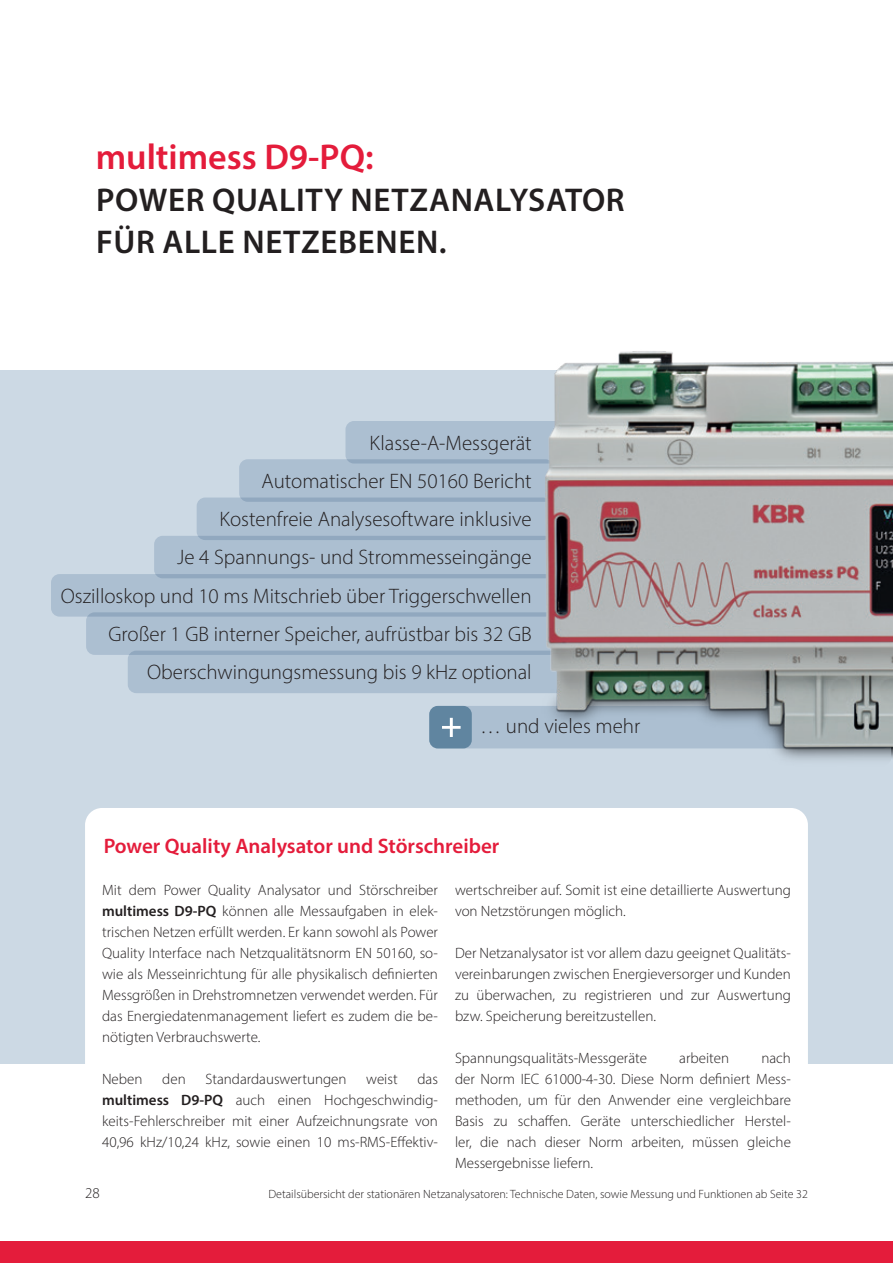
<style>
.page{position:relative;width:893px;height:1263px;background:#fff}
.page>*{position:absolute;margin:0;border:0;box-sizing:border-box;transform-origin:0 0}
.Headline{font:600 36px "Myriad Pro";color:#e41c3b}
.Headline-2{font:600 33px/42px "Myriad Pro";letter-spacing:.02em;color:#231f20}
.Highlights{font:300 21px "Myriad Pro";color:#231f20}
.Copy{font:600 21px "Myriad Pro";color:#e41c3b}
.Headline-3{font:300 21px "Myriad Pro";color:#231f20}
.Copy-2{font:300 15px/21px "Myriad Pro";color:#231f20;text-align:justify}
.Copy-3{font:300 12px "Myriad Pro";color:#231f20}
.s1{font-weight:600}
</style>
<div class="page">
<div style="left:0;top:370px;width:893px;height:693px;background:#ccd9e4"></div>
<div style="left:0;top:1242px;width:893px;height:21px;background:#e41c3b"></div>
<div style="left:345px;top:421px;width:268px;height:42px;background:#acbfd1;border-radius:9px"></div>
<div style="left:197px;top:497px;width:354px;height:43px;background:#acbfd1;border-radius:9px"></div>
<svg style="left:239px;top:459px;width:315px;height:43px;background:#a7bbce"></svg>
<svg style="left:154px;top:536px;width:400px;height:42px;background:#a9bccf"></svg>
<div style="left:429px;top:706px;width:462px;height:42px;background:#acbfd1;border-radius:9px"></div>
<svg style="left:51px;top:574px;width:503px;height:43px;background:#a9bdcf"></svg>
<div style="left:429px;top:706px;width:43px;height:42px;background:#6085a0;border-radius:9px"></div>
<svg style="left:442px;top:718px;width:19px;height:19px"></svg>
<div style="left:85px;top:808px;width:723px;height:255px;background:#fff"></div>
<svg style="left:86px;top:612px;width:481px;height:43px;background:#a8bcce"></svg>
<svg style="left:128px;top:651px;width:462px;height:42px;background:#a9bccf"></svg>
<img style="left:520px;top:351px;width:373px;height:409px">
<p class="Headline" style="left:96px;top:134px;width:279px">multimess D9-PQ:</p>
<p class="Headline-2" style="left:96px;top:179px;width:530px">POWER QUALITY NETZANALYSATOR<br>FÜR ALLE NETZEBENEN.</p>
<p class="Highlights" style="left:370px;top:430px;width:164px">Klasse-A-Messgerät</p>
<p class="Highlights" style="left:262px;top:468px;width:272px">Automatischer EN 50160 Bericht</p>
<p class="Highlights" style="left:219px;top:506px;width:314px">Kostenfreie Analysesoftware inklusive</p>
<p class="Highlights" style="left:177px;top:545px;width:356px">Je 4 Spannungs- und Strommesseingänge</p>
<p class="Highlights" style="left:61px;top:583px;width:472px">Oszilloskop und 10 ms Mitschrieb über Triggerschwellen</p>
<p class="Highlights" style="left:109px;top:621px;width:425px">Großer 1 GB interner Speicher, aufrüstbar bis 32 GB</p>
<p class="Highlights" style="left:147px;top:659px;width:386px">Oberschwingungsmessung bis 9 kHz optional</p>
<p class="Headline-3" style="left:480px;top:713px;width:161px">… und vieles mehr</p>
<p class="Copy" style="left:104px;top:832px;width:397px">Power Quality Analysator und Störschreiber</p>
<p class="Copy-2" style="left:102px;top:879px;width:337px">Mit dem Power Quality Analysator und Störschreiber <span class="s1">multimess D9-PQ</span> können alle Messaufgaben in elek&shy;trischen Netzen erfüllt werden. Er kann sowohl als Power Quality Interface nach Netzqualitätsnorm EN 50160, so&shy;wie als Messeinrichtung für alle physikalisch definierten Messgrößen in Drehstromnetzen verwendet werden. Für das Energiedatenmanagement liefert es zudem die be&shy;nötigten Verbrauchswerte.</p>
<p class="Copy-2" style="left:102px;top:1068px;width:42px">Neben</p>
<p class="Copy-2" style="left:162px;top:1068px;width:25px">den</p>
<p class="Copy-2" style="left:205px;top:1068px;width:143px">Standardauswertungen</p>
<p class="Copy-2" style="left:366px;top:1068px;width:33px">weist</p>
<p class="Copy-2" style="left:102px;top:1068px;width:337px;text-indent:315px">das <span class="s1">multimess D9-PQ</span> auch einen Hochgeschwindig&shy;keits-Fehlerschreiber mit einer Aufzeichnungsrate von 40,96 kHz/10,24 kHz, sowie einen 10 ms-RMS-Effektiv-</p>
<p class="Copy-2" style="left:455px;top:879px;width:337px">wertschreiber auf. Somit ist eine detaillierte Auswertung von Netzstörungen möglich.</p>
<p class="Copy-2" style="left:455px;top:942px;width:337px">Der Netzanalysator ist vor allem dazu geeignet Qualitäts&shy;vereinbarungen zwischen Energieversorger und Kunden zu überwachen, zu registrieren und zur Auswertung bzw. Speicherung bereitzustellen.</p>
<p class="Copy-2" style="left:455px;top:1047px;width:193px">Spannungsqualitäts-Messgeräte</p>
<p class="Copy-2" style="left:679px;top:1047px;width:51px">arbeiten</p>
<p class="Copy-2" style="left:455px;top:1047px;width:337px;text-indent:306px">nach der Norm IEC 61000-4-30. Diese Norm definiert Mess&shy;methoden, um für den Anwender eine vergleichbare Basis zu schaffen. Geräte unterschiedlicher Herstel&shy;ler, die nach dieser Norm arbeiten, müssen gleiche Messergebnisse liefern.</p>
<p class="Copy-2" style="left:85px;top:1182px;width:16px">28</p>
<p class="Copy-3" style="left:268px;top:1186px;width:541px">Detailsübersicht der stationären Netzanalysatoren: Technische Daten, sowie Messung und Funktionen ab Seite 32</p>
</div>
